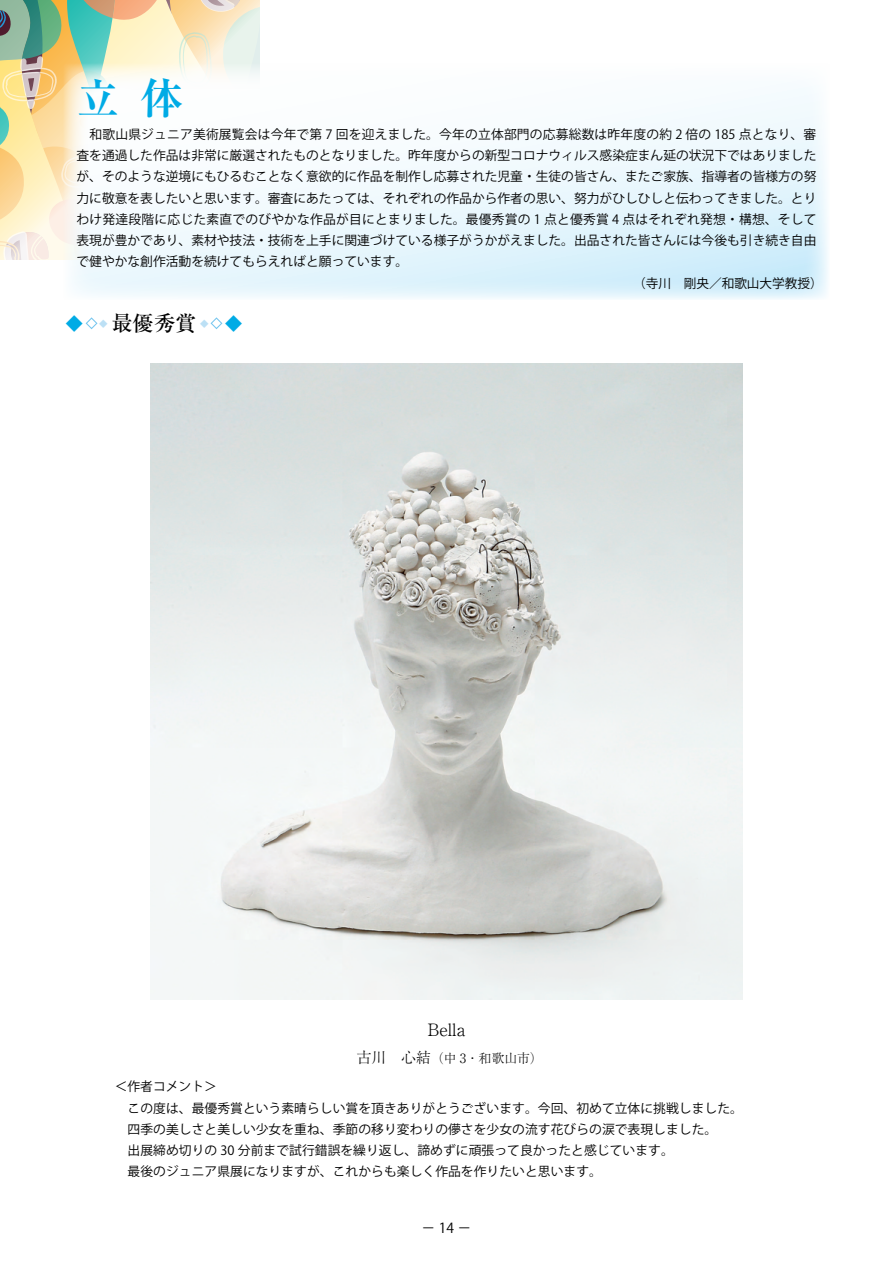
<style>
.page{position:relative;width:893px;height:1263px;background:#fff}
.page>*{position:absolute;margin:0;border:0;box-sizing:border-box;transform-origin:0 0}
.t1{font:700 42.45px "Ryumin Pro";color:#00abe5}
.t2{font:500 21.3px "Ryumin Pro";color:#000}
.t3{font:300 16.95px "Ryumin Pr 5";color:#000}
.t4{font:13.8px "Koz Go Pro";color:#000}
.t5{font:12.75px/21.3px "Koz Go Pro";color:#000}
.t6{font:12.75px "Koz Go Pro";letter-spacing:.02em;color:#000}
.t7{font:300 12.75px "Ryumin Pr 5";color:#000}
.t8{font:500 8.55px "Ryumin Pro";color:#bce0f5}
.s1{font-size:16.95px;color:#00abe5}
.s2{font-size:14.85px}
</style>
<div class="page">
<svg style="left:0;top:0;width:259px;height:259px;background:#d8d7ad"></svg>
<svg style="left:64px;top:64px;width:764px;height:235px"></svg>
<svg style="left:85px;top:317px;width:13px;height:13px"></svg>
<svg style="left:210px;top:317px;width:13px;height:13px"></svg>
<img style="left:151px;top:364px;width:591px;height:635px">
<h1 class="t1" style="left:77px;top:64px;width:108px">立体</h1>
<p class="t5" style="left:77px;top:124px;width:741px">　和歌山県ジュニア美術展覧会は今年で第 7 回を迎えました。今年の立体部門の応募総数は昨年度の約 2 倍の 185 点となり、審</p>
<p class="t5" style="left:77px;top:145px;width:741px">査を通過した作品は非常に厳選されたものとなりました。昨年度からの新型コロナウィルス感染症まん延の状況下ではありました</p>
<p class="t5" style="left:77px;top:166px;width:741px">が、そのような逆境にもひるむことなく意欲的に作品を制作し応募された児童・生徒の皆さん、またご家族、指導者の皆様方の努</p>
<p class="t5" style="left:77px;top:188px;width:741px">力に敬意を表したいと思います。審査にあたっては、それぞれの作品から作者の思い、努力がひしひしと伝わってきました。とり</p>
<p class="t6" style="left:77px;top:211px;width:741px">わけ発達段階に応じた素直でのびやかな作品が目にとまりました。最優秀賞の 1 点と優秀賞 4 点はそれぞれ発想・構想、そして</p>
<p class="t5" style="left:77px;top:230px;width:741px">表現が豊かであり、素材や技法・技術を上手に関連づけている様子がうかがえました。出品された皆さんには今後も引き続き自由</p>
<p class="t5" style="left:77px;top:251px;width:333px">で健やかな創作活動を続けてもらえればと願っています。</p>
<p class="t5" style="left:633px;top:273px;width:191px">（寺川　剛央／和歌山大学教授）</p>
<h2 class="t2" style="left:66px;top:307px;width:132px"><span class="s1">◆</span> <sup>◆</sup> 最優秀賞</h2>
<p class="t8" style="left:200px;top:317px;width:43px">◆ <span class="s1">◆</span></p>
<h3 class="t3" style="left:428px;top:1016px;width:39px">Bella</h3>
<p class="t7" style="left:357px;top:1048px;width:188px"><span class="s2">古川　心結</span>（中 3・和歌山市）</p>
<p class="t5" style="left:115px;top:1076px;width:623px">＜作者コメント＞<br>　この度は、最優秀賞という素晴らしい賞を頂きありがとうございます｡今回、初めて立体に挑戦しました｡　四季の美しさと美しい少女を重ね、季節の移り変わりの儚さを少女の流す花びらの涙で表現しました｡<br>　出展締め切りの 30 分前まで試行錯誤を繰り返し、諦めずに頑張って良かったと感じています。<br>　最後のジュニア県展になりますが、これからも楽しく作品を作りたいと思います｡</p>
<p class="t4" style="left:422px;top:1218px;width:51px">−14−</p>
</div>
